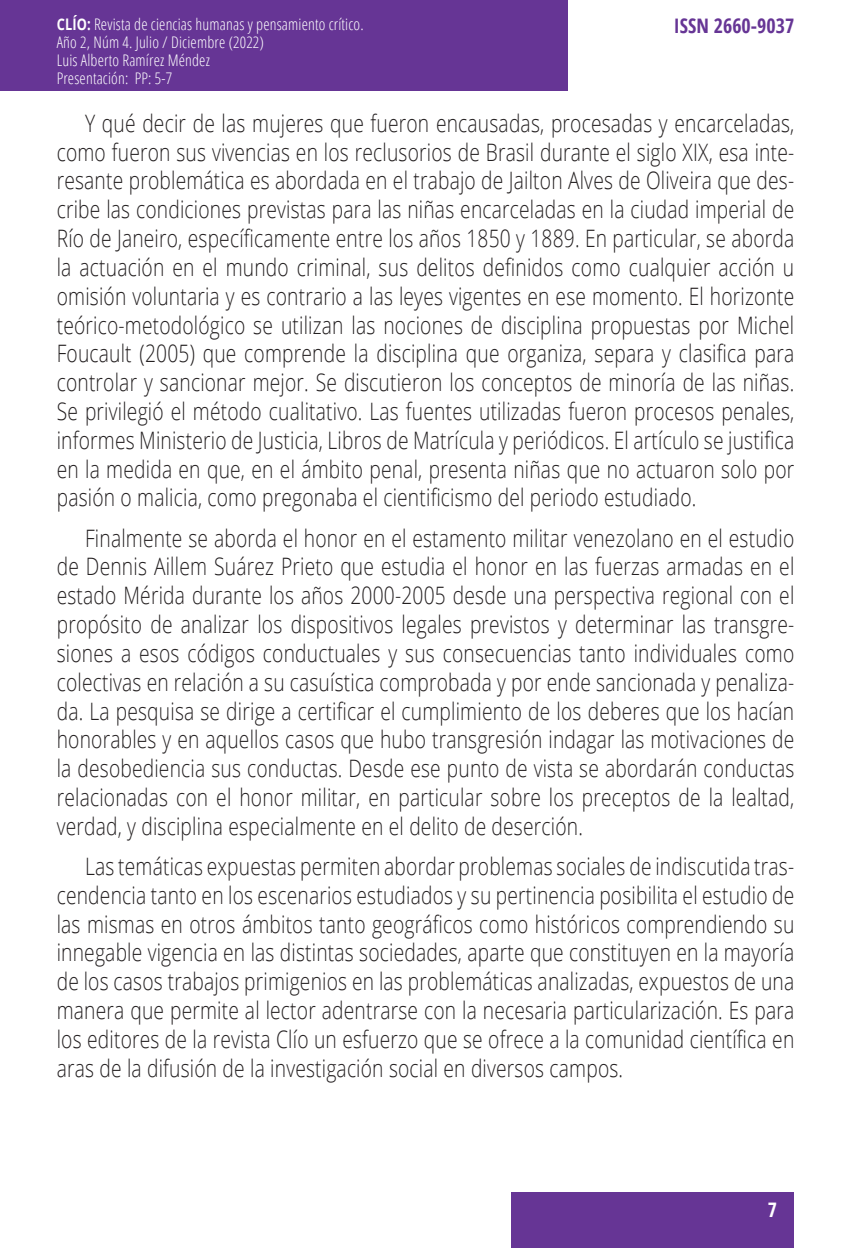
<style>
.page{position:relative;width:851px;height:1248px;background:#fff}
.page>*{position:absolute;margin:0;border:0;box-sizing:border-box;transform-origin:0 0}
.Art_parrafo_base{font:300 24px/28.8px "Open Sans";letter-spacing:.01em;color:#231f20;text-align:justify;scale:.8 1}
.t1{font:700 condensed 20px "Open Sans";color:#663595}
.t2{font:700 condensed 20px "Open Sans";color:#fff}
.t3{font:300 condensed 16px/18px "Open Sans";letter-spacing:.01em;color:#fff}
.s1{font-weight:700;font-stretch:normal}
</style>
<div class="page">
<div style="left:0;top:0;width:567px;height:91px;background:#663595"></div>
<div style="left:511px;top:1192px;width:283px;height:55px;background:#663595"></div>
<p class="t3" style="left:57px;top:14px;width:308px"><span class="s1">CLÍO:</span> Revista de ciencias humanas y pensamiento crítico.<br>Año 2, Núm 4. Julio / Diciembre (2022)<br>Luis Alberto Ramírez Méndez<br>Presentación: PP: 5-7</p>
<p class="t1" style="left:673px;top:12px;width:122px">ISSN 2660-9037</p>
<p class="Art_parrafo_base" style="left:57px;top:108px;width:923px;text-indent:28px">Y qué decir de las mujeres que fueron encausadas, procesadas y encarceladas, como fueron sus vivencias en los reclusorios de Brasil durante el siglo XIX, esa inte&shy;resante problemática es abordada en el trabajo de Jailton Alves de Oliveira que des&shy;cribe las condiciones previstas para las niñas encarceladas en la ciudad imperial de Río de Janeiro, específicamente entre los años 1850 y 1889. En particular, se aborda la actuación en el mundo criminal, sus delitos definidos como cualquier acción u omisión voluntaria y es contrario a las leyes vigentes en ese momento. El horizonte teórico-metodológico se utilizan las nociones de disciplina propuestas por Michel Foucault (2005) que comprende la disciplina que organiza, separa y clasifica para controlar y sancionar mejor. Se discutieron los conceptos de minoría de las niñas.<br>Se privilegió el método cualitativo. Las fuentes utilizadas fueron procesos penales, informes Ministerio de Justicia, Libros de Matrícula y periódicos. El artículo se justifica en la medida en que, en el ámbito penal, presenta niñas que no actuaron solo por pasión o malicia, como pregonaba el cientificismo del periodo estudiado.</p>
<p class="Art_parrafo_base" style="left:57px;top:523px;width:923px;text-indent:28px">Finalmente se aborda el honor en el estamento militar venezolano en el estudio de Dennis Aillem Suárez Prieto que estudia el honor en las fuerzas armadas en el estado Mérida durante los años 2000-2005 desde una perspectiva regional con el propósito de analizar los dispositivos legales previstos y determinar las transgre&shy;siones a esos códigos conductuales y sus consecuencias tanto individuales como colectivas en relación a su casuística comprobada y por ende sancionada y penaliza&shy;da. La pesquisa se dirige a certificar el cumplimiento de los deberes que los hacían honorables y en aquellos casos que hubo transgresión indagar las motivaciones de la desobediencia sus conductas. Desde ese punto de vista se abordarán conductas relacionadas con el honor militar, en particular sobre los preceptos de la lealtad, verdad, y disciplina especialmente en el delito de deserción.</p>
<p class="Art_parrafo_base" style="left:57px;top:851px;width:923px;text-indent:28px">Las temáticas expuestas permiten abordar problemas sociales de indiscutida tras&shy;cendencia tanto en los escenarios estudiados y su pertinencia posibilita el estudio de las mismas en otros ámbitos tanto geográficos como históricos comprendiendo su innegable vigencia en las distintas sociedades, aparte que constituyen en la mayoría de los casos trabajos primigenios en las problemáticas analizadas, expuestos de una manera que permite al lector adentrarse con la necesaria particularización. Es para los editores de la revista Clío un esfuerzo que se ofrece a la comunidad científica en aras de la difusión de la investigación social en diversos campos.</p>
<p class="t2" style="left:767px;top:1195px;width:11px">7</p>
</div>
